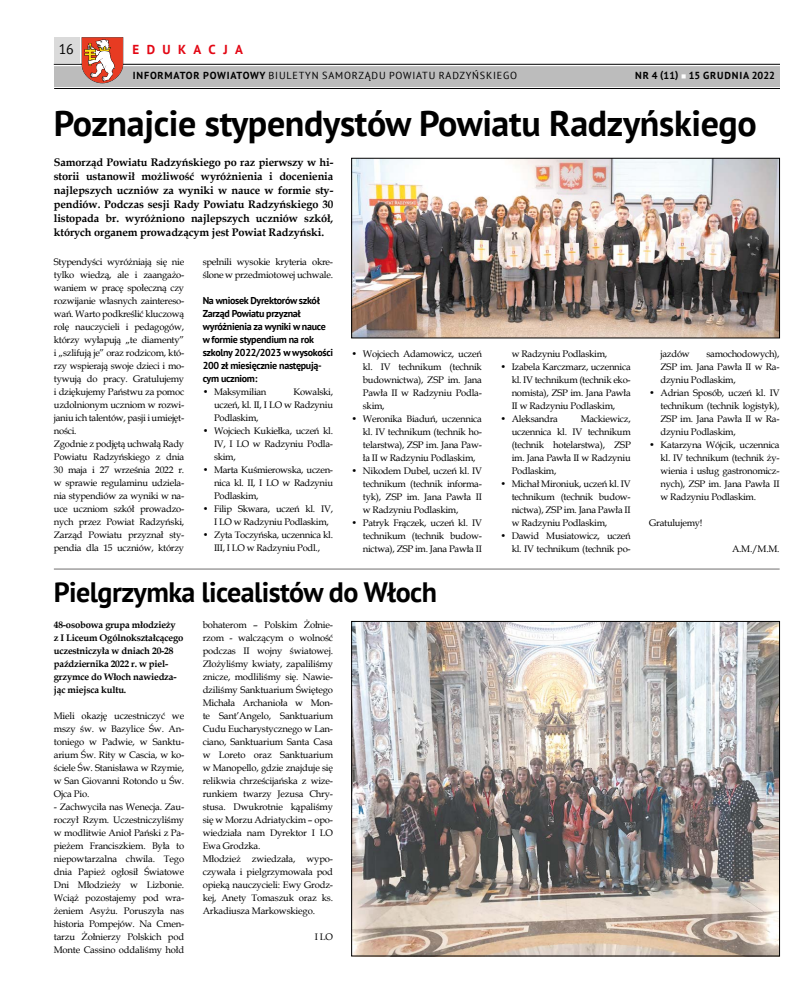
<style>
.page{position:relative;width:808px;height:993px;background:#fff}
.page>*{position:absolute;margin:0;border:0;box-sizing:border-box;transform-origin:0 0}
.t1{font:700 36px "PT Sans";letter-spacing:-.01em;color:#000}
.t2{font:700 28px "PT Sans";letter-spacing:-.02em;color:#000}
.t3{font:14px "PT Sans";color:#000}
.t4{font:700 13px "PT Sans";letter-spacing:.58em;color:#e30613}
.t5{font:700 11px/14px "Book Antiqua";letter-spacing:-.01em;color:#000;text-align:justify}
.t6{font:10.2px "PT Sans";letter-spacing:.08em;color:#000}
.t7{font:700 10.2px "PT Sans";letter-spacing:.08em;color:#000}
.t8{font:700 10px/13px "PT Sans";letter-spacing:-.03em;color:#000}
.t9{font:9.5px/13px "Book Antiqua";letter-spacing:-.025em;color:#000;text-align:justify}
.t10{font:700 9.5px/13px "Book Antiqua";letter-spacing:-.02em;color:#000}
.s1{font-weight:700}
.s2{color:#fff}
</style>
<div class="page">
<div style="left:54px;top:65px;width:726px;height:21px;background:#bcbcbc"></div>
<div style="left:54px;top:37px;width:25px;height:25px;background:#dadada"></div>
<hr style="left:54px;top:64px;width:726px;height:2px;background:#fff">
<hr style="left:54px;top:64px;width:726px;height:1px;background:#000">
<hr style="left:54px;top:88px;width:726px;height:1px;background:#000">
<svg style="left:82px;top:37px;width:41px;height:46px"></svg>
<img style="left:353px;top:623px;width:425px;height:330px">
<div style="left:351px;top:621px;width:429px;height:334px;border:1px solid #000"></div>
<img style="left:353px;top:160px;width:425px;height:176px">
<div style="left:351px;top:158px;width:429px;height:180px;border:1px solid #000"></div>
<hr style="left:54px;top:568px;width:726px;height:1px;background:#706f6f">
<h3 class="t3" style="left:59px;top:40px;width:16px">16</h3>
<h3 class="t4" style="left:132px;top:41px;width:112px">EDUKACJA</h3>
<p class="t6" style="left:133px;top:69px;width:386px"><span class="s1">INFORMATOR POWIATOWY</span> BIULETYN SAMORZĄDU POWIATU RADZYŃSKIEGO</p>
<p class="t7" style="left:635px;top:69px;width:141px">NR 4 (11) <span class="s2">■</span> 15 GRUDNIA 2022</p>
<h1 class="t1" style="left:54px;top:99px;width:704px">Poznajcie stypendystów Powiatu Radzyńskiego</h1>
<p class="t5" style="left:54px;top:155px;width:281px">Samorząd Powiatu Radzyńskiego po raz pierwszy w hi&shy;storii ustanowił możliwość wyróżnienia i docenienia najlepszych uczniów za wyniki w nauce w formie sty&shy;pendiów. Podczas sesji Rady Powiatu Radzyńskiego 30 listopada br. wyróżniono najlepszych uczniów szkół, których organem prowadzącym jest Powiat Radzyński.</p>
<p class="t9" style="left:54px;top:255px;width:132px;text-align:left">Stypendyści wyróżniają się nie tylko wiedzą, ale i zaangażo&shy;waniem w pracę społeczną czy rozwijanie własnych zaintereso&shy;wań. Warto podkreślić kluczową rolę nauczycieli i pedagogów, którzy wyłapują „te diamenty” i „szlifują je” oraz rodzicom, któ&shy;rzy wspierają swoje dzieci i mo&shy;tywują do pracy. Gratulujemy i dziękujemy Państwu za pomoc uzdolnionym uczniom w rozwi&shy;janiu ich talentów, pasji i umiejęt&shy;ności.<br>Zgodnie z podjętą uchwałą Rady<br>Powiatu Radzyńskiego z dnia<br>30 maja i 27 września 2022 r. w sprawie regulaminu udziela&shy;nia stypendiów za wyniki w na&shy;uce uczniom szkół prowadzo&shy;nych przez Powiat Radzyński,<br>Zarząd Powiatu przyznał sty&shy;pendia dla 15 uczniów, którzy</p>
<p class="t9" style="left:203px;top:255px;width:132px">spełnili wysokie kryteria okre&shy;ślone w przedmiotowej uchwale.</p>
<p class="t8" style="left:203px;top:294px;width:132px">Na wniosek Dyrektorów szkół<br>Zarząd Powiatu przyznał wyróżnienia za wyniki w nauce w formie stypendium na rok szkolny 2022/2023 w wysokości<br>200 zł miesięcznie następują&shy;cym uczniom:</p>
<p class="t9" style="left:203px;top:385px;width:65px">• Maksymilian</p>
<p class="t9" style="left:214px;top:385px;width:121px;text-indent:79px">Kowalski, uczeń, kl. II, I LO w Radzyniu Podlaskim,</p>
<p class="t9" style="left:214px;top:424px;width:121px;text-indent:-11px">• Wojciech Kukiełka, uczeń kl.<br>IV, I LO w Radzyniu Podla&shy;skim,</p>
<p class="t9" style="left:214px;top:463px;width:121px;text-indent:-11px">• Marta Kuśmierowska, uczen&shy;nica kl. II, I LO w Radzyniu Podlaskim,</p>
<p class="t9" style="left:214px;top:502px;width:121px;text-indent:-11px">• Filip Skwara, uczeń kl. IV,<br>I LO w Radzyniu Podlaskim,</p>
<p class="t9" style="left:203px;top:528px;width:132px;text-align:center">• Zyta Toczyńska, uczennica kl.<br>III, I LO w Radzyniu Podl.,</p>
<p class="t9" style="left:363px;top:347px;width:121px;text-indent:-11px">• Wojciech Adamowicz, uczeń kl. IV technikum (technik budownictwa), ZSP im. Jana Pawła II w Radzyniu Podla&shy;skim,</p>
<p class="t9" style="left:363px;top:412px;width:121px;text-indent:-11px">• Weronika Biaduń, uczennica kl. IV technikum (technik ho&shy;telarstwa), ZSP im. Jana Paw&shy;ła II w Radzyniu Podlaskim,</p>
<p class="t9" style="left:363px;top:464px;width:121px;text-indent:-11px">• Nikodem Dubel, uczeń kl. IV technikum (technik informa&shy;tyk), ZSP im. Jana Pawła II w Radzyniu Podlaskim,</p>
<p class="t9" style="left:363px;top:516px;width:121px;text-indent:-11px">• Patryk Frączek, uczeń kl. IV technikum (technik budow&shy;nictwa), ZSP im. Jana Pawła II</p>
<h2 class="t2" style="left:54px;top:573px;width:385px">Pielgrzymka licealistów do Włoch</h2>
<p class="t10" style="left:54px;top:618px;width:131px">48-osobowa grupa młodzieży<br>z I Liceum Ogólnokształcącego uczestniczyła w dniach 20-28 października 2022 r. w piel&shy;grzymce do Włoch nawiedza&shy;jąc miejsca kultu.</p>
<p class="t9" style="left:54px;top:709px;width:132px">Mieli okazję uczestniczyć we mszy św. w Bazylice Św. An&shy;toniego w Padwie, w Sanktu&shy;arium Św. Rity w Cascia, w ko&shy;ściele Św. Stanisława w Rzymie, w San Giovanni Rotondo u Św.<br>Ojca Pio.</p>
<p class="t9" style="left:54px;top:799px;width:132px">- Zachwyciła nas Wenecja. Zau&shy;roczył Rzym. Uczestniczyliśmy w modlitwie Anioł Pański z Pa&shy;pieżem Franciszkiem. Była to niepowtarzalna chwila. Tego dnia Papież ogłosił Światowe Dni Młodzieży w Lizbonie.<br>Wciąż pozostajemy pod wra&shy;żeniem Asyżu. Poruszyła nas historia Pompejów. Na Cmen&shy;tarzu Żołnierzy Polskich pod Monte Cassino oddaliśmy hołd</p>
<p class="t9" style="left:203px;top:617px;width:132px;text-align:left">bohaterom – Polskim Żołnie&shy;rzom - walczącym o wolność podczas II wojny światowej.<br>Złożyliśmy kwiaty, zapaliliśmy znicze, modliliśmy się. Nawie&shy;dziliśmy Sanktuarium Świętego<br>Michała Archanioła w Mon&shy;te Sant’Angelo, Sanktuarium<br>Cudu Eucharystycznego w Lan&shy;ciano, Sanktuarium Santa Casa w Loreto oraz Sanktuarium w Manopello, gdzie znajduje się relikwia chrześcijańska z wize&shy;runkiem twarzy Jezusa Chry&shy;stusa. Dwukrotnie kąpaliśmy się w Morzu Adriatyckim – opo&shy;wiedziała nam Dyrektor I LO<br>Ewa Grodzka.<br>Młodzież zwiedzała, wypo&shy;czywała i pielgrzymowała pod opieką nauczycieli: Ewy Grodz&shy;kej, Anety Tomaszuk oraz ks.<br>Arkadiusza Markowskiego.</p>
<p class="t9" style="left:315px;top:929px;width:20px">I LO</p>
<p class="t9" style="left:512px;top:347px;width:97px">w Radzyniu Podlaskim,</p>
<p class="t9" style="left:512px;top:360px;width:121px;text-indent:-11px">• Izabela Karczmarz, uczennica kl. IV technikum (technik eko&shy;nomista), ZSP im. Jana Pawła II w Radzyniu Podlaskim,</p>
<p class="t9" style="left:500px;top:412px;width:59px">• Aleksandra</p>
<p class="t9" style="left:512px;top:412px;width:121px;text-indent:69px">Mackiewicz, uczennica kl. IV technikum (technik hotelarstwa), ZSP im. Jana Pawła II w Radzyniu Podlaskim,</p>
<p class="t9" style="left:512px;top:476px;width:121px;text-indent:-11px">• Michał Mironiuk, uczeń kl. IV technikum (technik budow&shy;nictwa), ZSP im. Jana Pawła II w Radzyniu Podlaskim,</p>
<p class="t9" style="left:500px;top:528px;width:132px;text-align:right">• Dawid Musiatowicz, uczeń kl. IV technikum (technik po-</p>
<p class="t9" style="left:660px;top:346px;width:121px;text-indent:46px">samochodowych), ZSP im. Jana Pawła II w Ra&shy;dzyniu Podlaskim,</p>
<p class="t9" style="left:660px;top:385px;width:121px;text-indent:-11px">• Adrian Sposób, uczeń kl. IV technikum (technik logistyk), ZSP im. Jana Pawła II w Ra&shy;dzyniu Podlaskim,</p>
<p class="t9" style="left:660px;top:437px;width:121px;text-indent:-11px">• Katarzyna Wójcik, uczennica kl. IV technikum (technik ży&shy;wienia i usług gastronomicz&shy;nych), ZSP im. Jana Pawła II w Radzyniu Podlaskim.</p>
<p class="t9" style="left:649px;top:515px;width:55px">Gratulujemy!</p>
<p class="t9" style="left:732px;top:541px;width:49px">A.M./M.M.</p>
<p class="t9" style="left:660px;top:346px;width:31px">jazdów</p>
</div>
